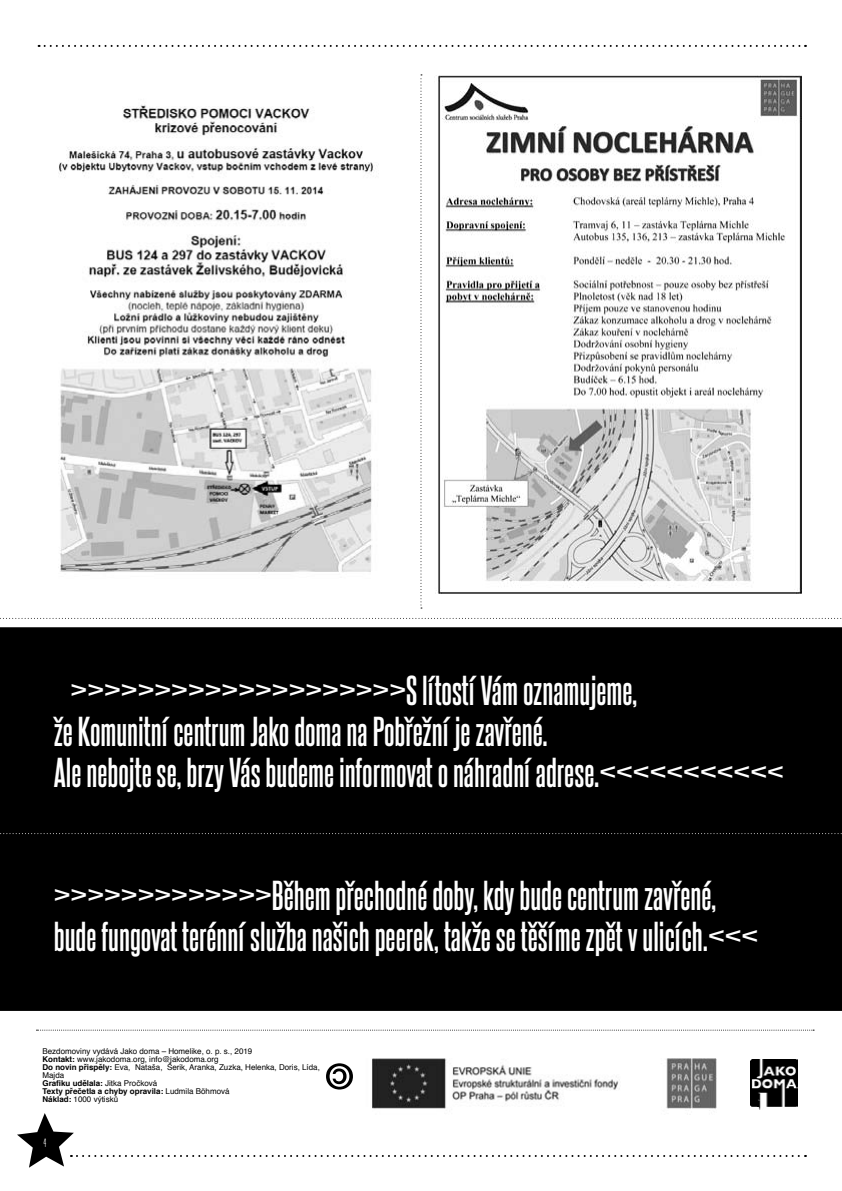
<style>
.page{position:relative;width:842px;height:1191px;background:#fff}
.page>*{position:absolute;margin:0;border:0;box-sizing:border-box;transform-origin:0 0}
.t1{font:700 36px/41px "Steelfish Rg";color:#fff}
.t2{font:12px "Thin Cool";color:#fff}
.t3{font:8px/8px "Helvetica";color:#000}
.s1{color:#000}
.s2{font-weight:700}
</style>
<div class="page">
<div style="left:0;top:627px;width:842px;height:384px;background:#000"></div>
<svg style="left:39px;top:45px;width:767px;height:2px"></svg>
<svg style="left:17px;top:1113px;width:789px;height:54px"></svg>
<svg style="left:326px;top:1063px;width:27px;height:26px"></svg>
<img style="left:750px;top:1059px;width:47px;height:50px">
<svg style="left:36px;top:1029px;width:778px;height:1px"></svg>
<img style="left:356px;top:1058px;width:375px;height:65px">
<img style="left:58px;top:105px;width:315px;height:467px">
<img style="left:436px;top:76px;width:365px;height:517px">
<svg style="left:420px;top:74px;width:2px;height:534px"></svg>
<svg style="left:0;top:618px;width:842px;height:1px"></svg>
<svg style="left:0;top:833px;width:842px;height:1px"></svg>
<p class="t1" style="left:54px;top:666px;width:731px"><span class="s1">&gt;</span>&gt;&gt;&gt;&gt;&gt;&gt;&gt;&gt;&gt;&gt;&gt;&gt;&gt;&gt;&gt;&gt;&gt;&gt;&gt;&gt;S lítostí Vám oznamujeme,<br>že Komunitní centrum Jako doma na Pobřežní je zavřené.<br>Ale nebojte se, brzy Vás budeme informovat o náhradní adrese.&lt;&lt;&lt;&lt;&lt;&lt;&lt;&lt;&lt;&lt;&lt;</p>
<p class="t1" style="left:54px;top:871px;width:706px">&gt;&gt;&gt;&gt;&gt;&gt;&gt;&gt;&gt;&gt;&gt;&gt;&gt;Během přechodné doby, kdy bude centrum zavřené, bude fungovat terénní služba našich peerek, takže se těšíme zpět vulicích.&lt;&lt;&lt;</p>
<p class="t3" style="left:43px;top:1047px;width:279px">Bezdomoviny vydává Jako doma – Homelike, o. p. s., 2019<br><span class="s2">Kontakt:</span> www.jakodoma.org, info@jakodoma.org<br><span class="s2">Do novin přispěly:</span> Eva, Nataša, Šerik, Aranka, Zuzka, Helenka, Doris, Lída, Majda<br><span class="s2">Grafiku udělala:</span> Jitka Pročková<br><span class="s2">Texty přečetla a chyby opravila:</span> Ludmila Böhmová<br><span class="s2">Náklad:</span> 1000 výtisků</p>
<p class="t2" style="left:43px;top:1136px;width:4px">4</p>
</div>
